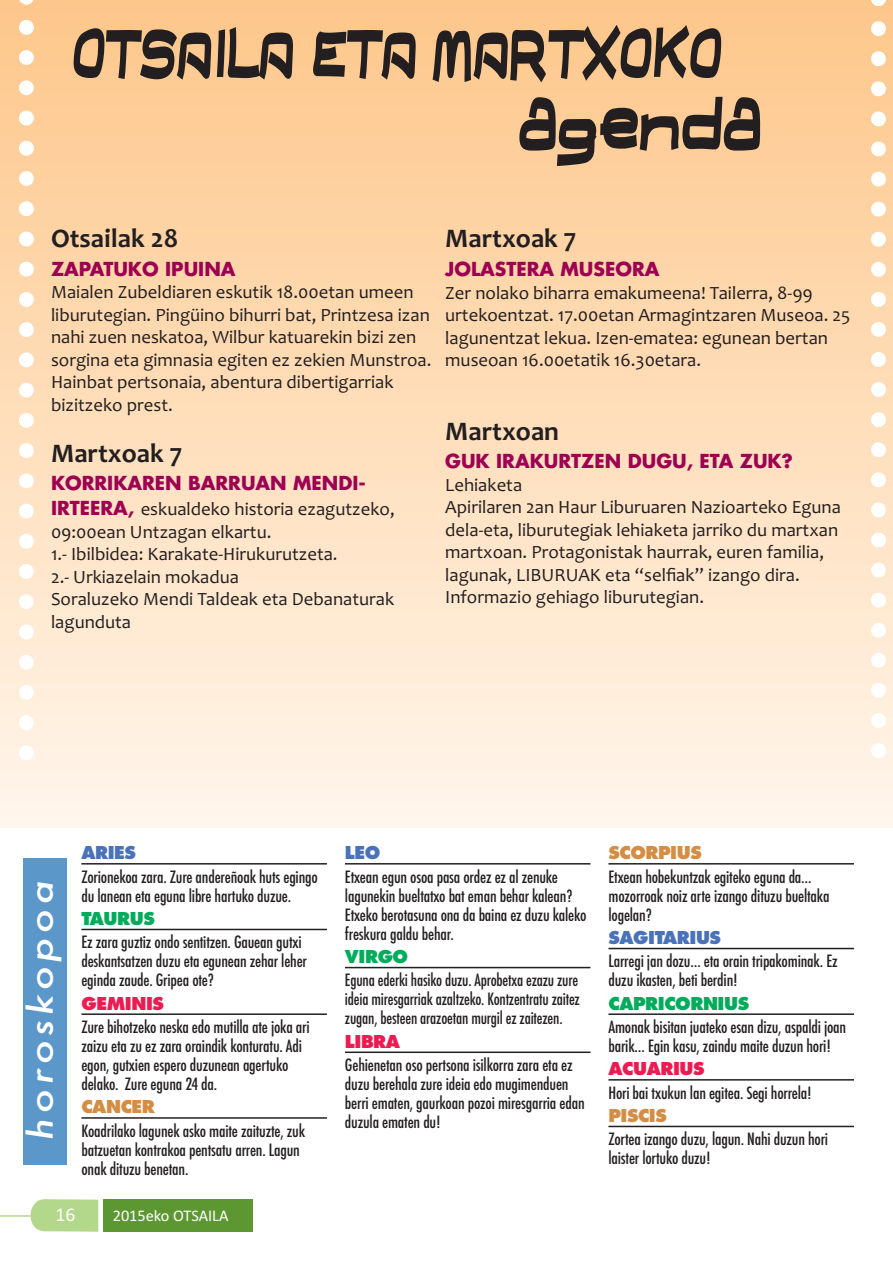
<style>
.page{position:relative;width:893px;height:1263px;background:#fff}
.page>*{position:absolute;margin:0;border:0;box-sizing:border-box;transform-origin:0 0}
.t1{font:72px/70.5px "Field Day Filter";color:#231f20;scale:.9 1}
.t2{font:italic 500 33px "Futura";letter-spacing:.125em;color:#fff;scale:1.2 1}
.t3{font:700 27px "Candara";color:#231f20}
.t4{font:19.5px "Calibri";color:#fff}
.t5{font:18.75px/22.5px "Candara";color:#231f20}
.t6{font:700 18.75px "Futura";color:#9d0052}
.t7{font:800 17.25px "Futura";letter-spacing:-.025em;color:#00ac5b}
.t8{font:800 17.25px "Futura";letter-spacing:-.025em;color:#eb1c52}
.t9{font:800 17.25px "Futura";letter-spacing:-.025em;color:#d48d44}
.t10{font:800 17.25px "Futura";letter-spacing:-.025em;color:#4972b8}
.t11{font:500 condensed 16.5px/19px "Futura";letter-spacing:-.01em;color:#231f20}
.t12{font:500 condensed 16.5px/19px "Futura";letter-spacing:-.01em;color:#231f20;text-align:justify;scale:.95 1}
.t13{font:16.35px "Calibri";color:#fff}
.s1{font-family:"Futura";font-weight:700;color:#9d0052}
</style>
<div class="page">
<svg style="left:30px;top:1199px;width:68px;height:33px;background:#b8da94"></svg>
<div style="left:103px;top:1199px;width:149px;height:32px;background:#5d9732"></div>
<hr style="left:0;top:1215px;width:42px;height:2px;background:#b3d88c">
<div style="left:0;top:0;width:893px;height:828px;background:linear-gradient(to bottom,#fdc68a,#fff5eb)"></div>
<hr style="left:81px;top:863px;width:246px;height:1px;background:#231f20">
<hr style="left:81px;top:929px;width:246px;height:1px;background:#231f20">
<hr style="left:81px;top:1013px;width:246px;height:2px;background:#231f20">
<hr style="left:81px;top:1117px;width:246px;height:2px;background:#231f20">
<hr style="left:345px;top:863px;width:245px;height:1px;background:#231f20">
<hr style="left:345px;top:967px;width:245px;height:1px;background:#231f20">
<hr style="left:345px;top:1051px;width:245px;height:2px;background:#231f20">
<hr style="left:608px;top:863px;width:246px;height:1px;background:#231f20">
<hr style="left:608px;top:948px;width:246px;height:1px;background:#231f20">
<hr style="left:608px;top:1013px;width:246px;height:2px;background:#231f20">
<hr style="left:608px;top:1079px;width:246px;height:1px;background:#231f20">
<hr style="left:608px;top:1126px;width:246px;height:1px;background:#231f20">
<svg style="left:871px;top:0;width:15px;height:735px"></svg>
<svg style="left:871px;top:743px;width:15px;height:15px"></svg>
<svg style="left:19px;top:0;width:15px;height:738px"></svg>
<svg style="left:19px;top:745px;width:15px;height:15px"></svg>
<div style="left:23px;top:858px;width:43px;height:306px;background:#5c97c9"></div>
<h1 class="t1" style="left:520px;top:25px;width:272px;text-indent:-448px">OTSAILA ETA MARTXOKO<br>AGENDA</h1>
<h3 class="t3" style="left:51px;top:228px;width:129px">Otsailak 28</h3>
<p class="t6" style="left:51px;top:260px;width:186px">ZAPATUKO IPUINA</p>
<p class="t5" style="left:51px;top:283px;width:382px">Maialen Zubeldiaren eskutik 18.00etan umeen liburutegian. Pingüino bihurri bat, Printzesa izan nahi zuen neskatoa, Wilbur katuarekin bizi zen sorgina eta gimnasia egiten ez zekien Munstroa.<br>Hainbat pertsonaia, abentura dibertigarriak bizitzeko prest.</p>
<h3 class="t3" style="left:51px;top:443px;width:133px">Martxoak 7</h3>
<p class="t6" style="left:51px;top:475px;width:316px">KORRIKAREN BARRUAN MENDI-</p>
<p class="t5" style="left:51px;top:499px;width:345px"><span class="s1">IRTEERA,</span> eskualdeko historia ezagutzeko,<br>09:00ean Untzagan elkartu.<br>1.- Ibilbidea: Karakate-Hirukurutzeta.<br>2.- Urkiazelain mokadua<br>Soraluzeko Mendi Taldeak eta Debanaturak lagunduta</p>
<h3 class="t3" style="left:445px;top:229px;width:133px">Martxoak 7</h3>
<p class="t6" style="left:445px;top:260px;width:216px">JOLASTERA MUSEORA</p>
<p class="t5" style="left:445px;top:283px;width:407px">Zer nolako biharra emakumeena! Tailerra, 8-99 urtekoentzat. 17.00etan Armagintzaren Museoa. 25 lagunentzat lekua. Izen-ematea: egunean bertan museoan 16.00etatik 16.30etara.</p>
<h3 class="t3" style="left:445px;top:421px;width:115px">Martxoan</h3>
<p class="t6" style="left:445px;top:452px;width:349px">GUK IRAKURTZEN DUGU, ETA ZUK?</p>
<p class="t5" style="left:445px;top:475px;width:397px">Lehiaketa<br>Apirilaren 2an Haur Liburuaren Nazioarteko Eguna dela-eta, liburutegiak lehiaketa jarriko du martxan martxoan. Protagonistak haurrak, euren familia, lagunak, LIBURUAK eta “selfiak” izango dira.<br>Informazio gehiago liburutegian.</p>
<h2 class="t2" style="left:22px;top:1140px;width:218px;rotate:-90deg">horoskopoa</h2>
<p class="t10" style="left:81px;top:845px;width:56px">ARIES</p>
<p class="t11" style="left:81px;top:868px;width:238px">Zorionekoa zara. Zure andereñoak huts egingo du lanean eta eguna libre hartuko duzue.</p>
<p class="t7" style="left:81px;top:911px;width:75px">TAURUS</p>
<p class="t11" style="left:81px;top:933px;width:227px">Ez zara guztiz ondo sentitzen. Gauean gutxi deskantsatzen duzu eta egunean zehar leher eginda zaude. Gripea ote?</p>
<p class="t8" style="left:81px;top:996px;width:84px">GEMINIS</p>
<p class="t11" style="left:81px;top:1018px;width:230px">Zure bihotzeko neska edo mutilla ate joka ari zaizu eta zu ez zara oraindik konturatu. Adi egon, gutxien espero duzunean agertuko delako. Zure eguna 24 da.</p>
<p class="t9" style="left:81px;top:1099px;width:75px">CANCER</p>
<p class="t11" style="left:81px;top:1122px;width:225px">Koadrilako lagunek asko maite zaituzte, zuk batzuetan kontrakoa pentsatu arren. Lagun onak dituzu benetan.</p>
<p class="t4" style="left:56px;top:1207px;width:21px">16</p>
<p class="t13" style="left:113px;top:1210px;width:117px">2015eko OTSAILA</p>
<p class="t10" style="left:345px;top:845px;width:37px">LEO</p>
<p class="t11" style="left:345px;top:868px;width:243px">Etxean egun osoa pasa ordez ez al zenuke lagunekin bueltatxo bat eman behar kalean?<br>Etxeko berotasuna ona da baina ez duzu kaleko freskura galdu behar.</p>
<p class="t7" style="left:345px;top:949px;width:65px">VIRGO</p>
<p class="t12" style="left:345px;top:972px;width:249px">Eguna ederki hasiko duzu. Aprobetxa ezazu zure ideia miresgarriak azaltzeko. Kontzentratu zaitez zugan, besteen arazoetan murgil ez zaitezen.</p>
<p class="t8" style="left:345px;top:1034px;width:57px">LIBRA</p>
<p class="t11" style="left:345px;top:1056px;width:241px">Gehienetan oso pertsona isilkorra zara eta ez duzu berehala zure ideia edo mugimenduen berri ematen, gaurkoan pozoi miresgarria edan duzula ematen du!</p>
<p class="t9" style="left:608px;top:845px;width:95px">SCORPIUS</p>
<p class="t11" style="left:608px;top:868px;width:223px">Etxean hobekuntzak egiteko eguna da… mozorroak noiz arte izango dituzu bueltaka logelan?</p>
<p class="t10" style="left:608px;top:930px;width:114px">SAGITARIUS</p>
<p class="t11" style="left:608px;top:953px;width:231px">Larregi jan dozu… eta orain tripakominak. Ez duzu ikasten, beti berdin!</p>
<p class="t7" style="left:608px;top:996px;width:142px">CAPRICORNIUS</p>
<p class="t11" style="left:608px;top:1018px;width:239px">Amonak bisitan juateko esan dizu, aspaldi joan barik… Egin kasu, zaindu maite duzun hori!</p>
<p class="t8" style="left:608px;top:1061px;width:98px">ACUARIUS</p>
<p class="t11" style="left:608px;top:1084px;width:205px">Hori bai txukun lan egitea. Segi horrela!</p>
<p class="t9" style="left:608px;top:1108px;width:60px">PISCIS</p>
<p class="t11" style="left:608px;top:1130px;width:221px">Zortea izango duzu, lagun. Nahi duzun hori laister lortuko duzu!</p>
</div>
